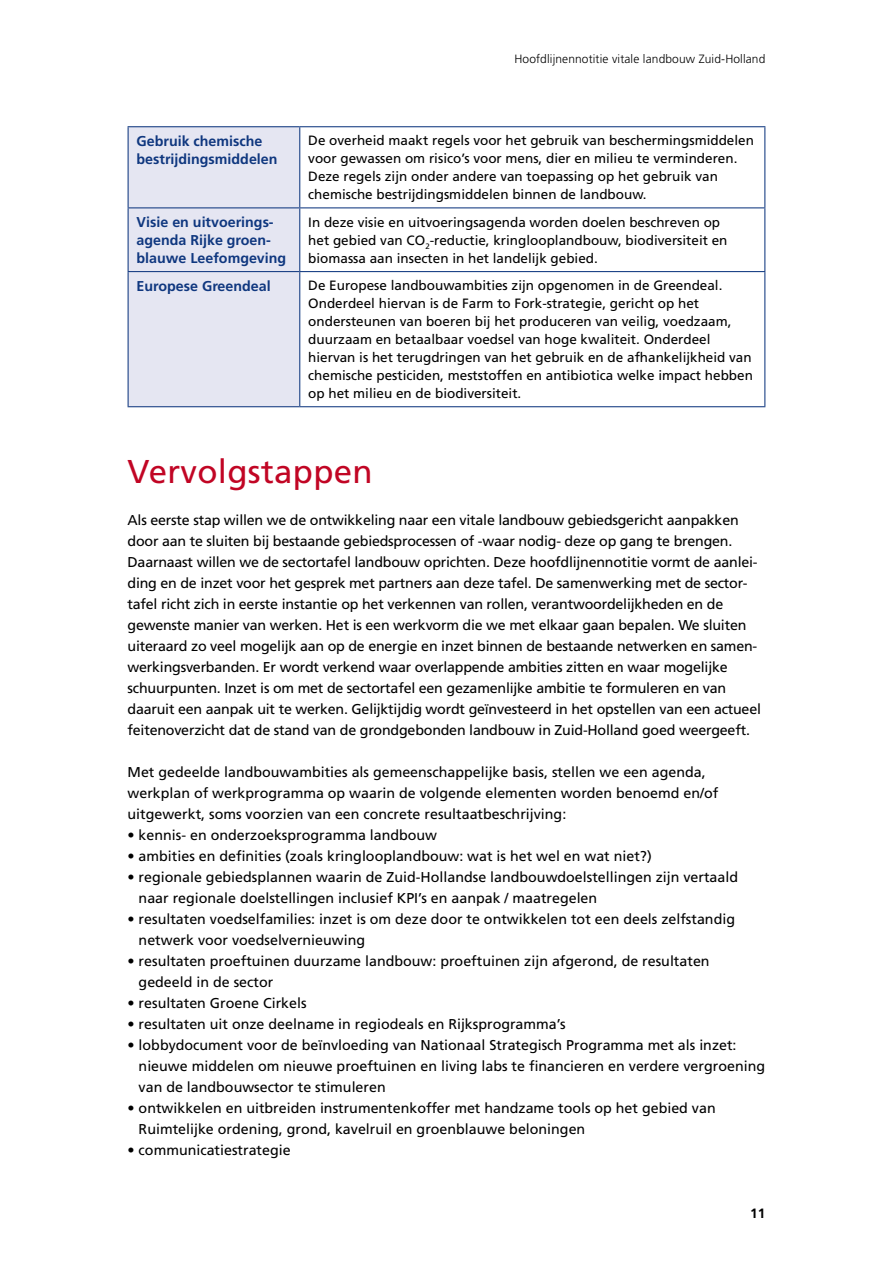
<style>
.page{position:relative;width:893px;height:1263px;background:#fff}
.page>*{position:absolute;margin:0;border:0;box-sizing:border-box;transform-origin:0 0}
.t1{font:33px "Frutiger LT Std";letter-spacing:.01em;color:#c10524}
.t2{font:14.25px/21px "Frutiger LT Std";color:#000}
.t3{font:700 14.25px/18px "Frutiger LT Std";color:#0f377f}
.t4{font:13.5px/18px "Frutiger LT Std";color:#000}
.t5{font:700 13.5px "Frutiger LT Std";color:#000}
.t6{font:300 12px "Frutiger LT Std";letter-spacing:.01em;color:#000}
</style>
<div class="page">
<div style="left:129px;top:127px;width:170px;height:279px;background:#e5e6f2"></div>
<hr style="left:128px;top:126px;width:172px;height:1px;background:#0f377f">
<hr style="left:128px;top:127px;width:1px;height:80px;background:#0f377f">
<hr style="left:300px;top:126px;width:465px;height:1px;background:#0f377f">
<hr style="left:299px;top:127px;width:1px;height:80px;background:#0f377f">
<hr style="left:764px;top:127px;width:1px;height:80px;background:#0f377f">
<hr style="left:128px;top:207px;width:172px;height:1px;background:#0f377f">
<hr style="left:128px;top:208px;width:1px;height:63px;background:#0f377f">
<hr style="left:300px;top:207px;width:465px;height:1px;background:#0f377f">
<hr style="left:299px;top:208px;width:1px;height:63px;background:#0f377f">
<hr style="left:764px;top:208px;width:1px;height:63px;background:#0f377f">
<hr style="left:128px;top:271px;width:172px;height:1px;background:#0f377f">
<hr style="left:128px;top:272px;width:1px;height:134px;background:#0f377f">
<hr style="left:300px;top:271px;width:465px;height:1px;background:#0f377f">
<hr style="left:299px;top:272px;width:1px;height:134px;background:#0f377f">
<hr style="left:764px;top:272px;width:1px;height:134px;background:#0f377f">
<hr style="left:128px;top:406px;width:172px;height:1px;background:#0f377f">
<hr style="left:300px;top:406px;width:465px;height:1px;background:#0f377f">
<p class="t6" style="left:514px;top:52px;width:252px">Hoofdlijnennotitie vitale landbouw Zuid-Holland</p>
<p class="t3" style="left:137px;top:132px;width:142px">Gebruik chemische bestrijdingsmiddelen</p>
<p class="t4" style="left:308px;top:132px;width:447px">De overheid maakt regels voor het gebruik van beschermingsmiddelen voor gewassen om risico’s voor mens, dier en milieu te verminderen.<br>Deze regels zijn onder andere van toepassing op het gebruik van chemische bestrijdingsmiddelen binnen de landbouw.</p>
<p class="t3" style="left:137px;top:213px;width:151px">Visie en uitvoerings&shy;agenda Rijke groen&shy;blauwe Leefomgeving</p>
<p class="t4" style="left:308px;top:213px;width:421px">In deze visie en uitvoeringsagenda worden doelen beschreven op het gebied van CO<sub>2</sub>-reductie, kringlooplandbouw, biodiversiteit en biomassa aan insecten in het landelijk gebied.</p>
<p class="t3" style="left:137px;top:277px;width:136px">Europese Greendeal</p>
<p class="t4" style="left:308px;top:277px;width:446px">De Europese landbouwambities zijn opgenomen in de Greendeal.<br>Onderdeel hiervan is de Farm to Fork-strategie, gericht op het ondersteunen van boeren bij het produceren van veilig, voedzaam, duurzaam en betaalbaar voedsel van hoge kwaliteit. Onderdeel hiervan is het terugdringen van het gebruik en de afhankelijkheid van chemische pesticiden, meststoffen en antibiotica welke impact hebben op het milieu en de biodiversiteit.</p>
<h1 class="t1" style="left:128px;top:452px;width:247px">Vervolgstappen</h1>
<p class="t2" style="left:128px;top:510px;width:635px">Als eerste stap willen we de ontwikkeling naar een vitale landbouw gebiedsgericht aanpakken door aan te sluiten bij bestaande gebiedsprocessen of -waar nodig- deze op gang te brengen.<br>Daarnaast willen we de sectortafel landbouw oprichten. Deze hoofdlijnennotitie vormt de aanlei&shy;ding en de inzet voor het gesprek met partners aan deze tafel. De samenwerking met de sector&shy;tafel richt zich in eerste instantie op het verkennen van rollen, verantwoordelijkheden en de gewenste manier van werken. Het is een werkvorm die we met elkaar gaan bepalen. We sluiten uiteraard zo veel mogelijk aan op de energie en inzet binnen de bestaande netwerken en samen&shy;werkingsverbanden. Er wordt verkend waar overlappende ambities zitten en waar mogelijke schuurpunten. Inzet is om met de sectortafel een gezamenlijke ambitie te formuleren en van daaruit een aanpak uit te werken. Gelijktijdig wordt geïnvesteerd in het opstellen van een actueel feitenoverzicht dat de stand van de grondgebonden landbouw in Zuid-Holland goed weergeeft.</p>
<p class="t2" style="left:128px;top:762px;width:592px">Met gedeelde landbouwambities als gemeenschappelijke basis, stellen we een agenda, werkplan of werkprogramma op waarin de volgende elementen worden benoemd en/of uitgewerkt, soms voorzien van een concrete resultaatbeschrijving:</p>
<p class="t2" style="left:128px;top:825px;width:311px">• kennis- en onderzoeksprogramma landbouw</p>
<p class="t2" style="left:128px;top:846px;width:526px">• ambities en definities (zoals kringlooplandbouw: wat is het wel en wat niet?)</p>
<p class="t2" style="left:139px;top:867px;width:601px;text-indent:-11px">• regionale gebiedsplannen waarin de Zuid-Hollandse landbouwdoelstellingen zijn vertaald naar regionale doelstellingen inclusief KPI’s en aanpak / maatregelen</p>
<p class="t2" style="left:139px;top:909px;width:598px;text-indent:-11px">• resultaten voedselfamilies: inzet is om deze door te ontwikkelen tot een deels zelfstandig netwerk voor voedselvernieuwing</p>
<p class="t2" style="left:139px;top:951px;width:572px;text-indent:-11px">• resultaten proeftuinen duurzame landbouw: proeftuinen zijn afgerond, de resultaten gedeeld in de sector</p>
<p class="t2" style="left:128px;top:993px;width:180px">• resultaten Groene Cirkels</p>
<p class="t2" style="left:128px;top:1014px;width:439px">• resultaten uit onze deelname in regiodeals en Rijksprogramma’s</p>
<p class="t2" style="left:139px;top:1035px;width:628px;text-indent:-11px">• lobbydocument voor de beïnvloeding van Nationaal Strategisch Programma met als inzet: nieuwe middelen om nieuwe proeftuinen en living labs te financieren en verdere vergroening van de landbouwsector te stimuleren</p>
<p class="t2" style="left:139px;top:1098px;width:579px;text-indent:-11px">• ontwikkelen en uitbreiden instrumentenkoffer met handzame tools op het gebied van<br>Ruimtelijke ordening, grond, kavelruil en groenblauwe beloningen</p>
<p class="t2" style="left:128px;top:1140px;width:165px">• communicatiestrategie</p>
<p class="t5" style="left:750px;top:1205px;width:17px">11</p>
</div>
